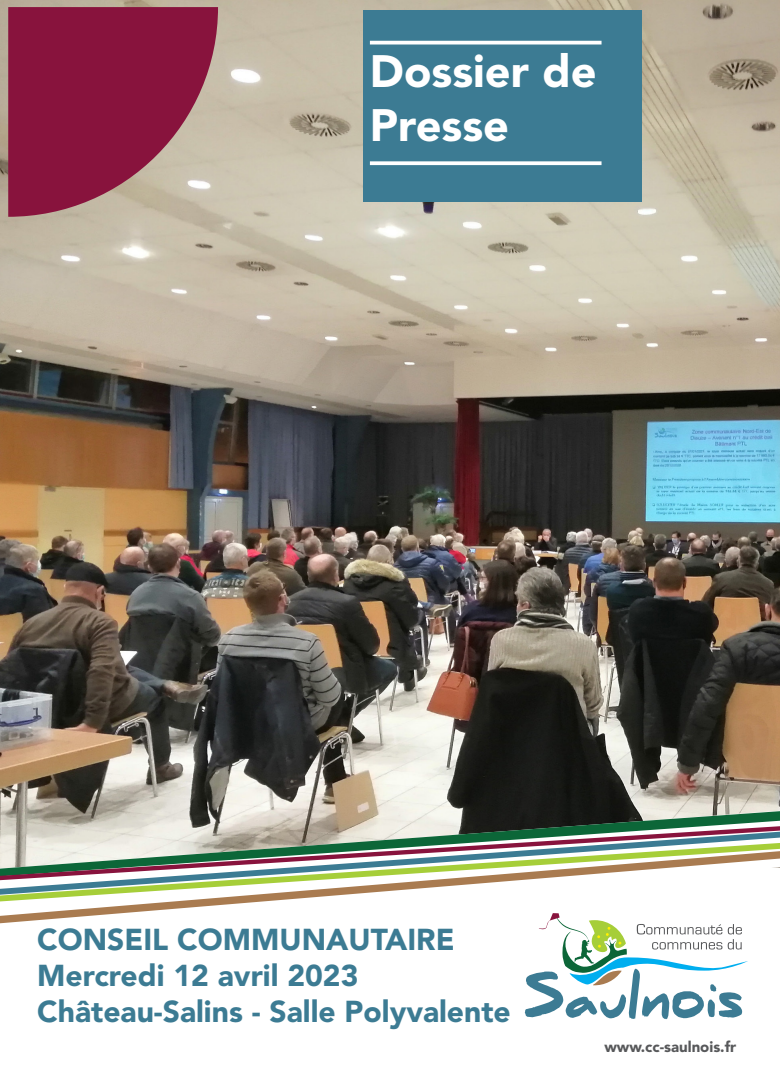
<style>
.page{position:relative;width:780px;height:1088px;background:#fff}
.page>*{position:absolute;margin:0;border:0;box-sizing:border-box;transform-origin:0 0}
.t1{font:900 45px/54px "Avenir LT Pro";color:#fff}
.t2{font:900 30px "Avenir LT Pro";color:#3c7b93}
.t3{font:900 15px "Avenir LT Pro";color:#57585a}
</style>
<div class="page">
<img style="left:0;top:0;width:780px;height:811px">
<svg style="left:8px;top:7px;width:210px;height:210px;background:#953854"></svg>
<div style="left:363px;top:11px;width:278px;height:191px;background:#3c7b93"></div>
<svg style="left:524px;top:925px;width:224px;height:94px"></svg>
<svg style="left:0;top:811px;width:780px;height:14px;background:#8e9588"></svg>
<svg style="left:0;top:901px;width:608px;height:22px"></svg>
<svg style="left:0;top:895px;width:340px;height:6px"></svg>
<svg style="left:0;top:882px;width:497px;height:13px"></svg>
<svg style="left:0;top:825px;width:780px;height:57px"></svg>
<svg style="left:370px;top:161px;width:231px;height:4px"></svg>
<hr style="left:370px;top:41px;width:231px;height:3px;background:#fff">
<p class="t1" style="left:370px;top:44px;width:228px">Dossier de<br>Presse</p>
<p class="t2" style="left:37px;top:921px;width:419px">CONSEIL COMMUNAUTAIRE</p>
<p class="t2" style="left:37px;top:957px;width:323px">Mercredi 12 avril 2023</p>
<p class="t2" style="left:37px;top:993px;width:475px">Château-Salins - Salle Polyvalente</p>
<p class="t3" style="left:604px;top:1038px;width:133px">www.cc-saulnois.fr</p>
</div>
